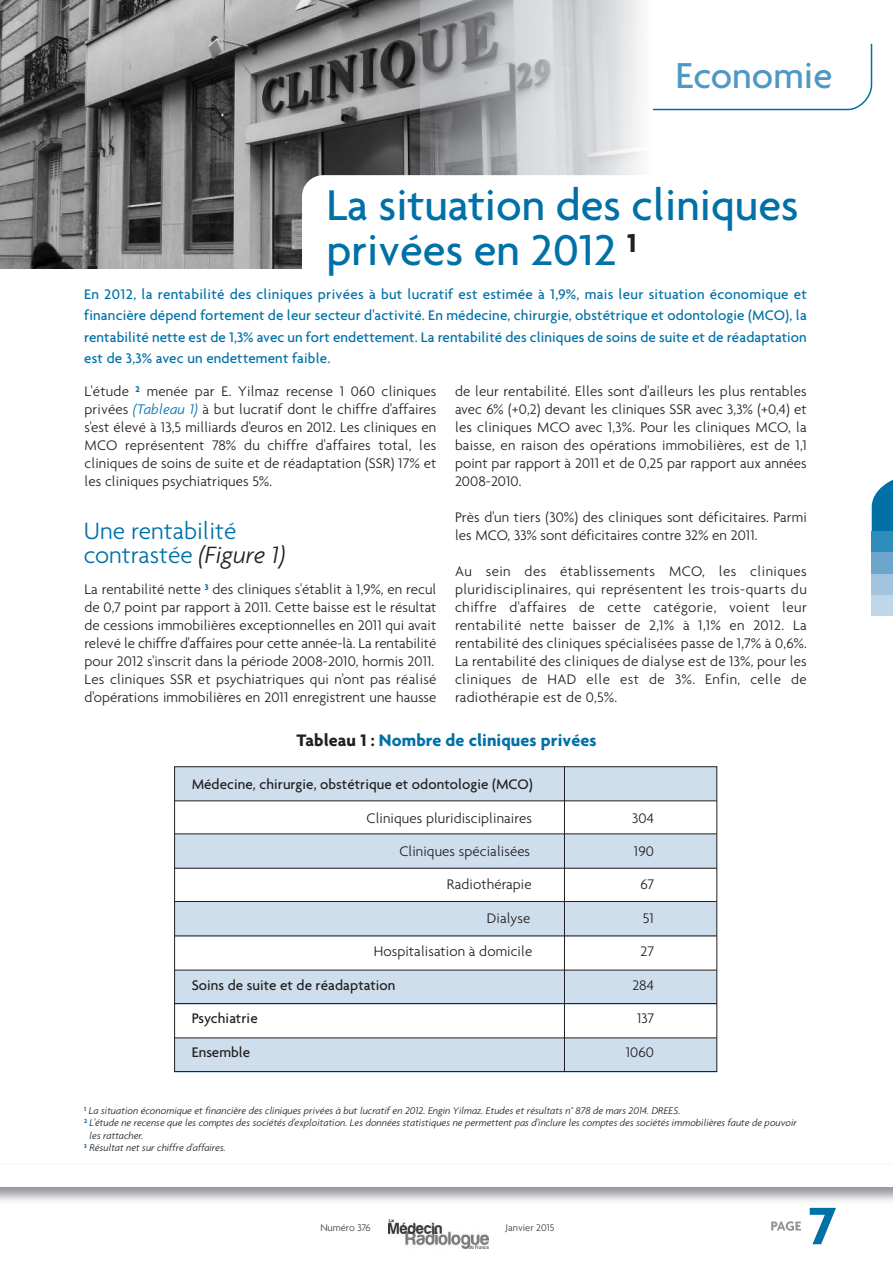
<style>
.page{position:relative;width:893px;height:1263px;background:#fff}
.page>*{position:absolute;margin:0;border:0;box-sizing:border-box;transform-origin:0 0}
.t1{font:700 57px "Agenda";color:#0071a7}
.t2{font:500 46.5px/45px "Agenda";color:#0071a7}
.t3{font:500 39px "Agenda";color:#4f98c3}
.t4{font:300 25.5px/24px "Agenda";color:#0071a7}
.t5{font:700 18px "Agenda";letter-spacing:.005em;color:#0071a7}
.t6{font:300 15px/18px "Agenda";letter-spacing:.005em;color:#231f20;text-align:justify}
.t7{font:500 15px/21.5px "Agenda";letter-spacing:.005em;color:#0071a7;text-align:justify}
.t8{font:500 15px "Agenda";letter-spacing:.005em;color:#231f20}
.t9{font:italic 300 10.5px "Agenda";color:#231f20}
.t10{font:300 10.5px "Agenda";color:#3e3e3f}
.s1{font-style:italic;color:#0071a7}
.s2{font-style:italic;color:#231f20}
.s3{color:#231f20}
</style>
<div class="page">
<svg style="left:871px;top:480px;width:22px;height:136px"></svg>
<div style="left:872px;top:531px;width:21px;height:213px;background:#2d8ebb"></div>
<div style="left:872px;top:553px;width:21px;height:213px;background:#6ea6cb"></div>
<div style="left:872px;top:574px;width:21px;height:213px;background:#a3c4de"></div>
<div style="left:872px;top:595px;width:21px;height:213px;background:#c0d6e9"></div>
<div style="left:872px;top:617px;width:21px;height:213px;background:#fff"></div>
<svg style="left:771px;top:1221px;width:30px;height:10px"></svg>
<img style="left:388px;top:1220px;width:101px;height:29px">
<img style="left:0;top:0;width:420px;height:269px">
<img style="left:420px;top:0;width:223px;height:175px">
<svg style="left:479px;top:42px;width:394px;height:69px"></svg>
<div style="left:302px;top:175px;width:543px;height:117px;background:#fff;border-radius:21px"></div>
<div style="left:174px;top:766px;width:543px;height:34px;background:#cedeed"></div>
<div style="left:174px;top:834px;width:543px;height:34px;background:#cedeed"></div>
<div style="left:174px;top:902px;width:543px;height:34px;background:#cedeed"></div>
<div style="left:174px;top:970px;width:543px;height:34px;background:#cedeed"></div>
<div style="left:174px;top:1038px;width:543px;height:34px;background:#cedeed"></div>
<hr style="left:175px;top:801px;width:542px;height:1px;background:#231f20">
<hr style="left:175px;top:834px;width:542px;height:1px;background:#231f20">
<hr style="left:175px;top:868px;width:542px;height:1px;background:#231f20">
<hr style="left:175px;top:901px;width:542px;height:1px;background:#231f20">
<hr style="left:175px;top:936px;width:542px;height:1px;background:#231f20">
<hr style="left:175px;top:970px;width:542px;height:1px;background:#231f20">
<hr style="left:175px;top:1003px;width:542px;height:1px;background:#231f20">
<hr style="left:175px;top:1038px;width:542px;height:1px;background:#231f20">
<div style="left:174px;top:766px;width:543px;height:306px;border:1px solid #231f20"></div>
<hr style="left:564px;top:766px;width:1px;height:305px;background:#231f20">
<hr style="left:0;top:620px;width:1px;height:64px;background:#0071a7">
<h3 class="t3" style="left:675px;top:51px;width:158px">Economie</h3>
<h2 class="t2" style="left:326px;top:182px;width:474px">La situation des cliniques privées en 2012 <sup>1</sup></h2>
<p class="t7" style="left:84px;top:283px;width:724px">En 2012, la rentabilité des cliniques privées à but lucratif est estimée à 1,9%, mais leur situation économique et financière dépend fortement de leur secteur d'activité. En médecine, chirurgie, obstétrique et odontologie (MCO), la rentabilité nette est de 1,3% avec un fort endettement. La rentabilité des cliniques de soins de suite et de réadaptation est de 3,3% avec un endettement faible.</p>
<p class="t6" style="left:85px;top:382px;width:353px">L'étude <sup>2</sup> menée par E. Yilmaz recense 1 060 cliniques privées <span class="s1">(Tableau 1)</span> à but lucratif dont le chiffre d'affaires s'est élevé à 13,5 milliards d'euros en 2012. Les cliniques en MCO représentent 78% du chiffre d'affaires total, les cliniques de soins de suite et de réadaptation (SSR) 17% et les cliniques psychiatriques 5%.</p>
<h3 class="t4" style="left:84px;top:518px;width:203px">Une rentabilité contrastée <span class="s2">(Figure 1)</span></h3>
<p class="t6" style="left:85px;top:580px;width:353px;text-align:left">La rentabilité nette <sup>3</sup> des cliniques s'établit à 1,9%, en recul de 0,7 point par rapport à 2011. Cette baisse est le résultat de cessions immobilières exceptionnelles en 2011 qui avait relevé le chiffre d'affaires pour cette année-là. La rentabilité pour 2012 s'inscrit dans la période 2008-2010, hormis 2011.<br>Les cliniques SSR et psychiatriques qui n'ont pas réalisé d'opérations immobilières en 2011 enregistrent une hausse</p>
<p class="t6" style="left:455px;top:382px;width:353px">de leur rentabilité. Elles sont d'ailleurs les plus rentables avec 6% (+0,2) devant les cliniques SSR avec 3,3% (+0,4) et les cliniques MCO avec 1,3%. Pour les cliniques MCO, la baisse, en raison des opérations immobilières, est de 1,1 point par rapport à 2011 et de 0,25 par rapport aux années 2008-2010.</p>
<p class="t6" style="left:455px;top:508px;width:353px">Près d'un tiers (30%) des cliniques sont déficitaires. Parmi les MCO, 33% sont déficitaires contre 32% en 2011.</p>
<p class="t6" style="left:455px;top:562px;width:353px">Au sein des établissements MCO, les cliniques pluridisciplinaires, qui représentent les trois-quarts du chiffre d'affaires de cette catégorie, voient leur rentabilité nette baisser de 2,1% à 1,1% en 2012. La rentabilité des cliniques spécialisées passe de 1,7% à 0,6%.<br>La rentabilité des cliniques de dialyse est de 13%, pour les cliniques de HAD elle est de 3%. Enfin, celle de radiothérapie est de 0,5%.</p>
<p class="t5" style="left:296px;top:729px;width:302px"><span class="s3">Tableau 1 :</span> Nombre de cliniques privées</p>
<p class="t8" style="left:192px;top:775px;width:343px">Médecine, chirurgie, obstétrique et odontologie (MCO)</p>
<p class="t6" style="left:367px;top:808px;width:167px">Cliniques pluridisciplinaires</p>
<p class="t6" style="left:632px;top:808px;width:23px">304</p>
<p class="t6" style="left:399px;top:842px;width:132px">Cliniques spécialisées</p>
<p class="t6" style="left:634px;top:842px;width:22px">190</p>
<p class="t6" style="left:447px;top:875px;width:86px">Radiothérapie</p>
<p class="t6" style="left:640px;top:875px;width:15px">67</p>
<p class="t6" style="left:487px;top:909px;width:45px">Dialyse</p>
<p class="t6" style="left:643px;top:909px;width:13px">51</p>
<p class="t6" style="left:374px;top:942px;width:160px">Hospitalisation à domicile</p>
<p class="t6" style="left:640px;top:942px;width:15px">27</p>
<p class="t8" style="left:192px;top:976px;width:205px">Soins de suite et de réadaptation</p>
<p class="t6" style="left:632px;top:975px;width:23px">284</p>
<p class="t8" style="left:192px;top:1009px;width:68px">Psychiatrie</p>
<p class="t6" style="left:637px;top:1009px;width:18px">137</p>
<p class="t8" style="left:192px;top:1043px;width:60px">Ensemble</p>
<p class="t6" style="left:626px;top:1042px;width:30px">1060</p>
<p class="t9" style="left:84px;top:1104px;width:598px"><sup>1</sup> La situation économique et financière des cliniques privées à but lucratif en 2012. Engin Yilmaz. Etudes et résultats n° 878 de mars 2014. DREES.</p>
<p class="t9" style="left:84px;top:1116px;width:714px"><sup>2</sup> L'étude ne recense que les comptes des sociétés d'exploitation. Les données statistiques ne permettent pas d'inclure les comptes des sociétés immobilières faute de pouvoir</p>
<p class="t9" style="left:90px;top:1129px;width:55px">les rattacher.</p>
<p class="t9" style="left:84px;top:1142px;width:143px"><sup>3</sup> Résultat net sur chiffre d'affaires.</p>
<p class="t10" style="left:320px;top:1222px;width:52px">Numéro 376</p>
<p class="t10" style="left:506px;top:1222px;width:50px">Janvier 2015</p>
<h1 class="t1" style="left:808px;top:1191px;width:29px">7</h1>
</div>
